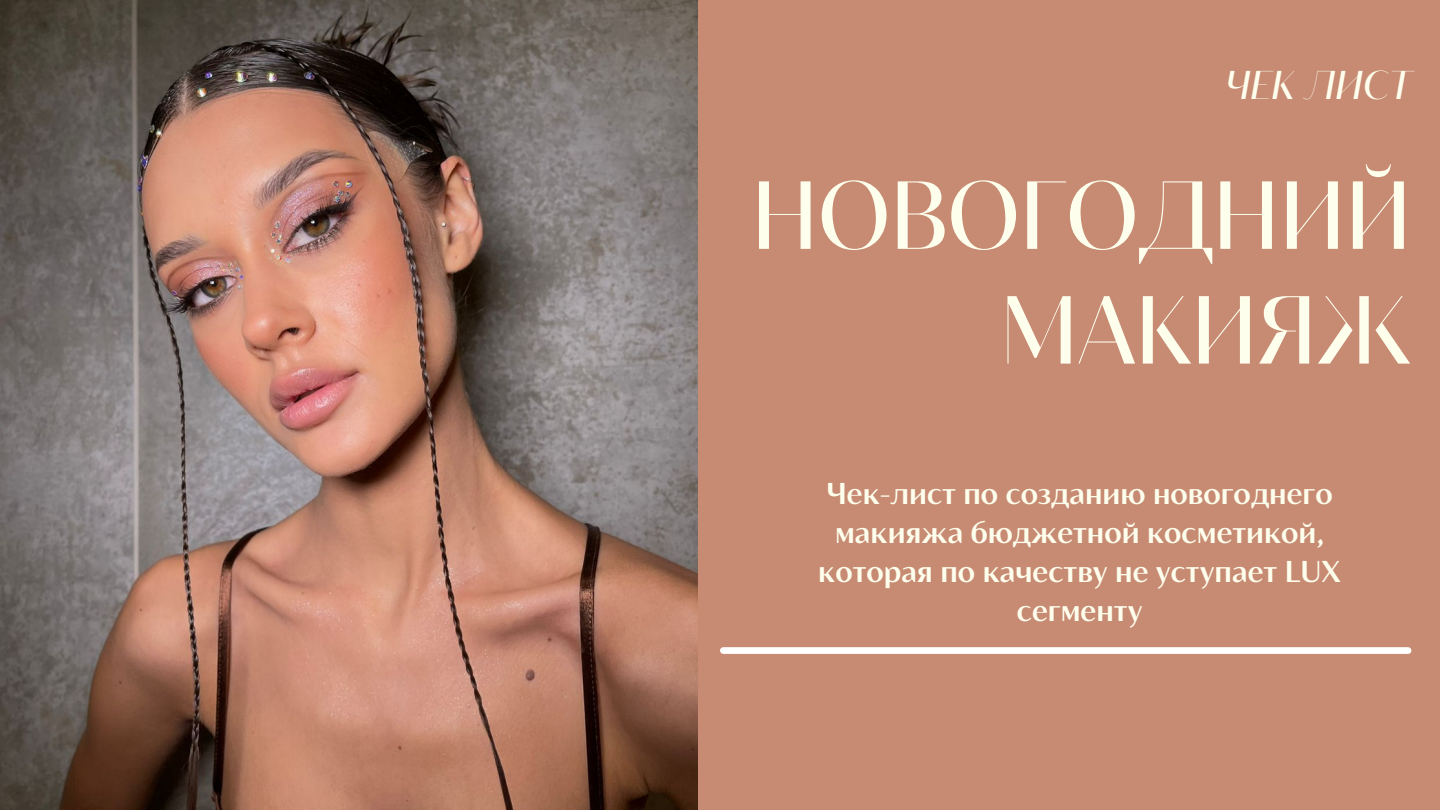
<style>
.page{position:relative;width:1440px;height:810px;background:#c78a73}
.page>*{position:absolute;margin:0;border:0;box-sizing:border-box;transform-origin:0 0}
.t1{font:96px/114.8px "Blacker Sans Display";color:#fdfeec;text-align:right}
.t2{font:italic 40px "Blacker Sans Display";color:#fdfeec}
.t3{font:700 30px/39px "Blacker Sans Text";color:#fdfeec;text-align:center}
</style>
<div class="page">
<img style="left:0;top:0;width:697px;height:810px">
<div style="left:723px;top:647px;width:685px;height:7px;background:#fff"></div>
<h2 class="t2" style="left:1225px;top:60px;width:189px">ЧЕК ЛИСТ</h2>
<h1 class="t1" style="left:752px;top:154px;width:661px">НОВОГОДНИЙ<br>МАКИЯЖ</h1>
<p class="t3" style="left:818px;top:473px;width:524px">Чек-лист по созданию новогоднего макияжа бюджетной косметикой, которая по качеству не уступает LUX сегменту</p>
</div>
